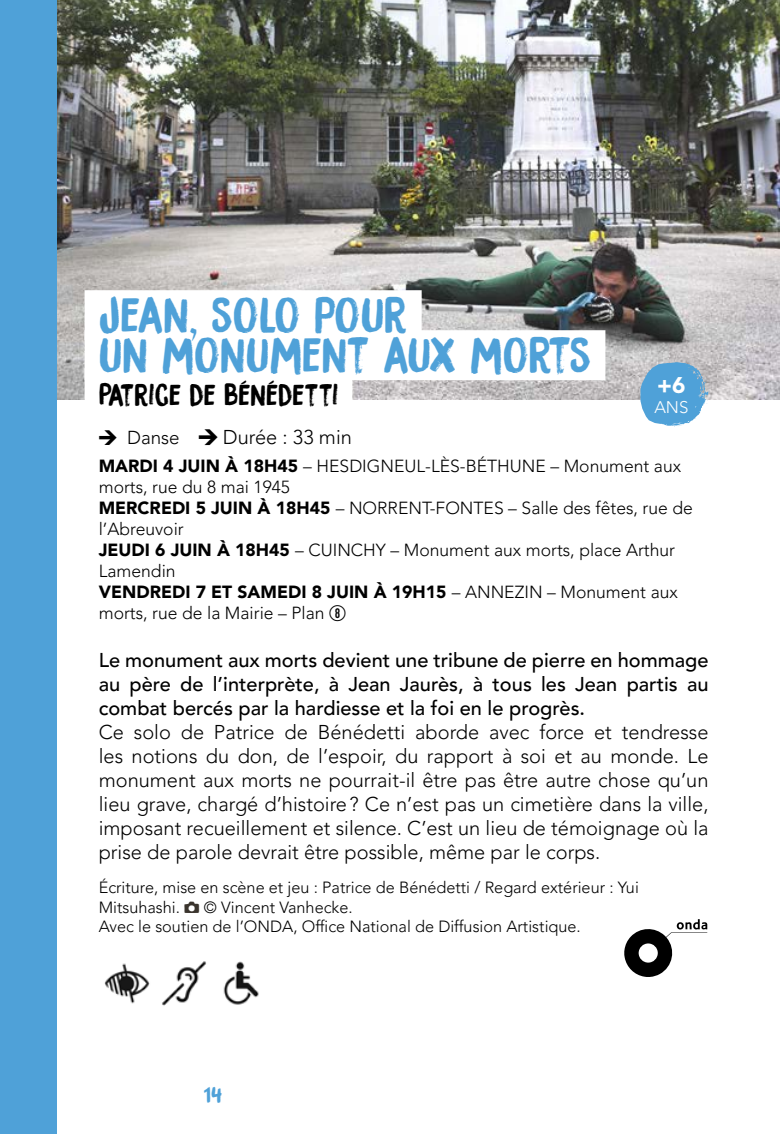
<style>
.page{position:relative;width:780px;height:1134px;background:#fff}
.page>*{position:absolute;margin:0;border:0;box-sizing:border-box;transform-origin:0 0}
.t1{font:45px/40px "Bocadillo";color:#4fa1d8}
.t2{font:27.5px "Bocadillo";color:#000}
.t3{font:900 22.5px "Avenir LT Std";color:#fff}
.t4{font:300 20px/24px "Avenir LT Pro";color:#000;text-align:justify}
.t5{font:500 20px/24px "Avenir LT Pro";color:#000;text-align:justify}
.t6{font:300 17.5px/21px "Avenir LT Pro";color:#000}
.t7{font:900 17.5px "Avenir LT Std";color:#000}
.t8{font:300 17px "Avenir LT Pro";color:#fff}
.t9{font:300 16.25px/19.5px "Avenir LT Pro";color:#000}
.s1{font-family:"Mini Pics International";font-weight:400;font-size:17.5px}
.s2{font-size:18.75px}
.s3{font-family:"Mini Pics International";font-weight:400;font-size:18.75px}
.s4{font-family:"Avenir LT Std";font-weight:900}
.s5{font-family:"Avenir LT Pro";font-weight:300}
.s6{font-family:"Combi Numerals 98";font-weight:400;font-size:22.5px}
</style>
<div class="page">
<img style="left:57px;top:0;width:723px;height:400px">
<div style="left:0;top:0;width:57px;height:1134px;background:#4fa1d8"></div>
<div style="left:85px;top:290px;width:336px;height:50px;background:#fff"></div>
<div style="left:85px;top:330px;width:520px;height:50px;background:#fff"></div>
<div style="left:85px;top:368px;width:267px;height:45px;background:#fff"></div>
<svg style="left:624px;top:919px;width:83px;height:58px"></svg>
<img style="left:104px;top:961px;width:155px;height:45px">
<svg style="left:640px;top:362px;width:68px;height:65px;background:#72b0d9"></svg>
<h1 class="t1" style="left:99px;top:295px;width:494px">JEAN, SOLO POUR<br>UN MONUMENT AUX MORTS</h1>
<h2 class="t2" style="left:99px;top:376px;width:241px">PATRICE DE BÉNÉDETTI</h2>
<p class="t4" style="left:99px;top:425px;width:255px"><span class="s1">E</span> <span class="s2">Danse</span> <span class="s3">E</span> Durée : 33 min</p>
<p class="t6" style="left:99px;top:456px;width:595px"><span class="s4">MARDI 4 JUIN À 18H45</span> – HESDIGNEUL-LÈS-BÉTHUNE – Monument aux morts, rue du 8 mai 1945<br><span class="s4">MERCREDI 5 JUIN À 18H45</span> – NORRENT-FONTES – Salle des fêtes, rue de l’Abreuvoir<br><span class="s4">JEUDI 6 JUIN À 18H45</span> – CUINCHY – Monument aux morts, place Arthur Lamendin</p>
<p class="t7" style="left:99px;top:582px;width:580px">VENDREDI 7 ET SAMEDI 8 JUIN À 19H15 <span class="s5">– ANNEZIN – Monument aux</span></p>
<p class="t6" style="left:99px;top:603px;width:249px">morts, rue de la Mairie – Plan <span class="s6">h</span></p>
<p class="t5" style="left:99px;top:649px;width:611px">Le monument aux morts devient une tribune de pierre en hommage au père de l’interprète, à Jean Jaurès, à tous les Jean partis au combat bercés par la hardiesse et la foi en le progrès.</p>
<p class="t4" style="left:99px;top:720px;width:611px">Ce solo de Patrice de Bénédetti aborde avec force et tendresse les notions du don, de l’espoir, du rapport à soi et au monde. Le monument aux morts ne pourrait-il être pas être autre chose qu’un lieu grave, chargé d’histoire? Ce n’est pas un cimetière dans la ville, imposant recueillement et silence. C’est un lieu de témoignage où la prise de parole devrait être possible, même par le corps.</p>
<p class="t9" style="left:99px;top:878px;width:541px">Écriture, mise en scène et jeu : Patrice de Bénédetti / Regard extérieur : Yui<br>Mitsuhashi.</p>
<p class="t3" style="left:657px;top:372px;width:30px">+6</p>
<p class="t8" style="left:654px;top:397px;width:36px">ANS</p>
<p class="t9" style="left:99px;top:897px;width:483px;text-indent:105px">© Vincent Vanhecke.<br>Avec le soutien de l’ONDA, Office National de Diffusion Artistique.</p>
</div>
